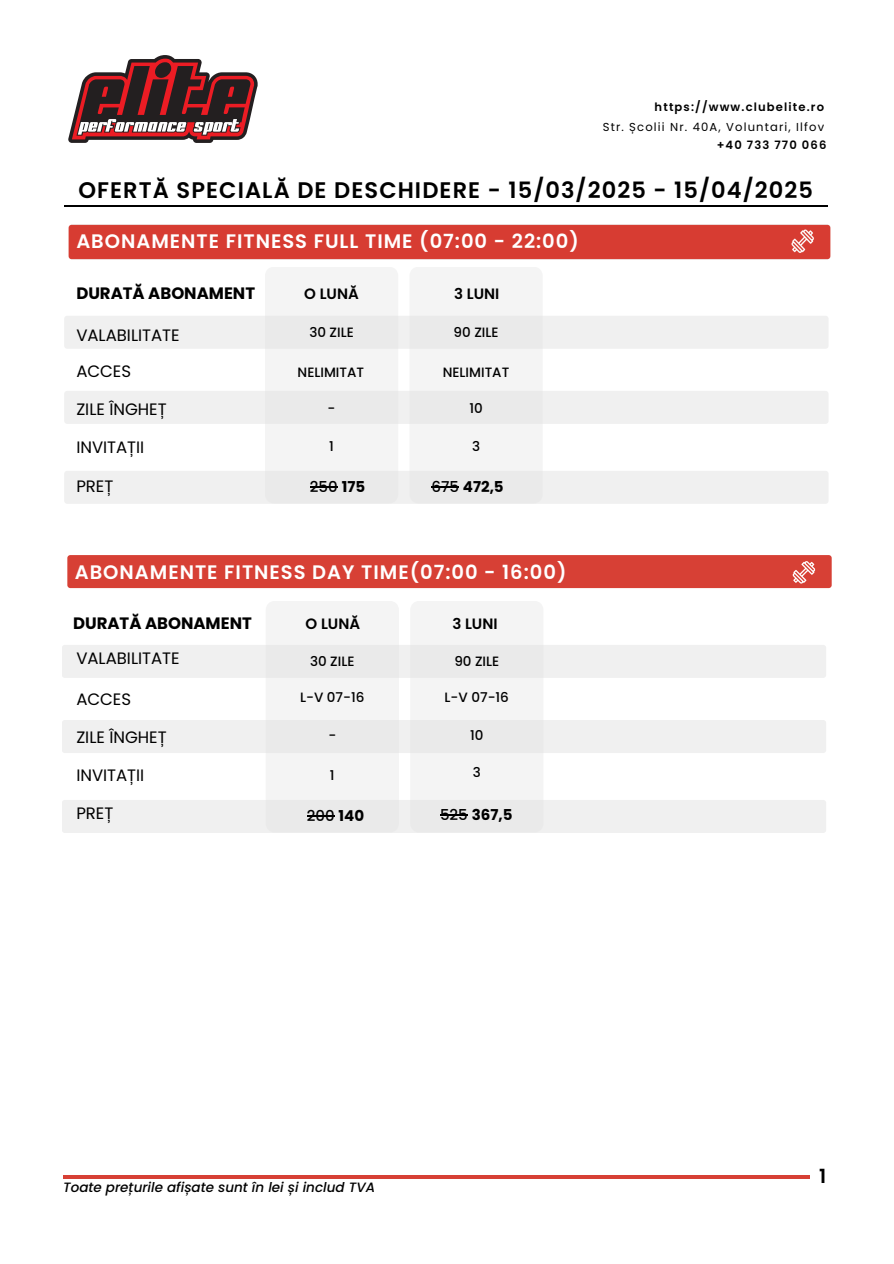
<style>
.page{position:relative;width:894px;height:1264px;background:#fff}
.page>*{position:absolute;margin:0;border:0;box-sizing:border-box;transform-origin:0 0}
.t1{font:600 22.5px "Poppins";letter-spacing:.05em;color:#000}
.t2{font:600 19.5px "Poppins";letter-spacing:.05em;color:#fff}
.t3{font:600 19.5px "Poppins";color:#000}
.t4{font:16.5px/36px "Poppins";color:#000}
.t5{font:700 16.5px "Poppins";color:#000}
.t6{font:600 15px "Poppins";color:#000}
.t7{font:700 15px "Poppins";color:#000}
.t8{font:500 15px "Poppins";color:#000}
.t9{font:500 13.5px "Poppins";color:#000}
.t10{font:italic 500 13.5px "Poppins";color:#000}
.t11{font:11.55px/19.4px "Poppins";letter-spacing:.1em;color:#000;text-align:right}
.t12{font:600 11.55px "Poppins";letter-spacing:.1em;color:#000}
.s1{font-weight:600}
.s2{font-weight:700}
.s3{font-weight:500}
</style>
<div class="page">
<hr style="left:63px;top:1175px;width:746px;height:3px;background:#d74035">
<div style="left:64px;top:316px;width:764px;height:33px;background:#f0f0f0;border-radius:3px"></div>
<div style="left:64px;top:391px;width:764px;height:33px;background:#f0f0f0;border-radius:3px"></div>
<div style="left:64px;top:471px;width:764px;height:33px;background:#f0f0f0;border-radius:3px"></div>
<div style="left:62px;top:645px;width:764px;height:33px;background:#f0f0f0;border-radius:3px"></div>
<div style="left:62px;top:720px;width:764px;height:33px;background:#f0f0f0;border-radius:3px"></div>
<div style="left:62px;top:800px;width:764px;height:33px;background:#f0f0f0;border-radius:3px"></div>
<hr style="left:65px;top:205px;width:762px;height:1px;background:#000">
<div style="left:68px;top:224px;width:763px;height:36px;background:#d73c32"></div>
<div style="left:67px;top:555px;width:764px;height:33px;background:#d74035;border-radius:3px"></div>
<svg style="left:792px;top:561px;width:23px;height:22px"></svg>
<svg style="left:68px;top:55px;width:189px;height:88px"></svg>
<svg style="left:411px;top:601px;width:132px;height:215px"></svg>
<svg style="left:266px;top:601px;width:133px;height:216px"></svg>
<svg style="left:410px;top:267px;width:132px;height:221px"></svg>
<svg style="left:265px;top:267px;width:133px;height:221px"></svg>
<p class="t11" style="left:602px;top:97px;width:223px"><span class="s1">https://www.clubelite.ro<br></span>Str. Școlii Nr. 40A, Voluntari, Ilfov</p>
<p class="t12" style="left:716px;top:137px;width:111px">+40 733 770 066</p>
<h2 class="t1" style="left:78px;top:174px;width:736px">OFERTĂ SPECIALĂ DE DESCHIDERE - 15/03/2025 - 15/04/2025</h2>
<h1 class="t2" style="left:76px;top:227px;width:504px">ABONAMENTE FITNESS FULL TIME (07:00 - 22:00)</h1>
<h5 class="t5" style="left:76px;top:282px;width:180px">DURATĂ ABONAMENT</h5>
<h3 class="t4" style="left:76px;top:317px;width:105px">VALABILITATE<br>ACCES</h3>
<h3 class="t4" style="left:76px;top:391px;width:92px">ZILE ÎNGHEȚ</h3>
<h3 class="t4" style="left:76px;top:429px;width:69px">INVITAȚII</h3>
<h3 class="t4" style="left:76px;top:468px;width:38px">PREȚ</h3>
<h6 class="t6" style="left:304px;top:283px;width:56px">O LUNĂ</h6>
<p class="t6" style="left:454px;top:283px;width:47px">3 LUNI</p>
<h6 class="t9" style="left:309px;top:322px;width:46px">30 ZILE</h6>
<h6 class="t9" style="left:453px;top:322px;width:46px">90 ZILE</h6>
<p class="t9" style="left:297px;top:363px;width:68px">NELIMITAT</p>
<p class="t9" style="left:442px;top:362px;width:68px">NELIMITAT</p>
<h3 class="t9" style="left:327px;top:399px;width:9px">-</h3>
<h5 class="t9" style="left:469px;top:399px;width:15px">10</h5>
<p class="t9" style="left:329px;top:436px;width:6px">1</p>
<p class="t9" style="left:472px;top:437px;width:10px">3</p>
<h6 class="t8" style="left:310px;top:476px;width:57px">250 <span class="s2">175</span></h6>
<h6 class="t7" style="left:431px;top:476px;width:74px"><span class="s3">675</span> 472,5</h6>
<p class="t2" style="left:75px;top:559px;width:493px">ABONAMENTE FITNESS DAY TIME(07:00 - 16:00)</p>
<h3 class="t5" style="left:73px;top:611px;width:180px">DURATĂ ABONAMENT</h3>
<p class="t4" style="left:76px;top:640px;width:105px">VALABILITATE</p>
<p class="t4" style="left:76px;top:681px;width:56px">ACCES</p>
<p class="t4" style="left:76px;top:719px;width:92px">ZILE ÎNGHEȚ</p>
<p class="t4" style="left:76px;top:757px;width:69px">INVITAȚII</p>
<p class="t4" style="left:76px;top:795px;width:38px">PREȚ</p>
<h6 class="t6" style="left:305px;top:613px;width:56px">O LUNĂ</h6>
<h5 class="t6" style="left:452px;top:613px;width:47px">3 LUNI</h5>
<h3 class="t9" style="left:310px;top:651px;width:46px">30 ZILE</h3>
<h6 class="t9" style="left:300px;top:687px;width:66px">L-V 07-16</h6>
<h6 class="t9" style="left:444px;top:687px;width:66px">L-V 07-16</h6>
<p class="t9" style="left:328px;top:725px;width:9px">-</p>
<p class="t9" style="left:470px;top:725px;width:15px">10</p>
<h2 class="t9" style="left:454px;top:651px;width:46px">90 ZILE</h2>
<h3 class="t9" style="left:330px;top:765px;width:6px">1</h3>
<h4 class="t9" style="left:472px;top:762px;width:10px">3</h4>
<h3 class="t8" style="left:306px;top:805px;width:59px">200 <span class="s2">140</span></h3>
<h5 class="t7" style="left:440px;top:804px;width:74px"><span class="s3">525</span> 367,5</h5>
<h4 class="t10" style="left:63px;top:1177px;width:313px">Toate prețurile afișate sunt în lei și includ TVA</h4>
<p class="t3" style="left:819px;top:1162px;width:9px">1</p>
</div>
